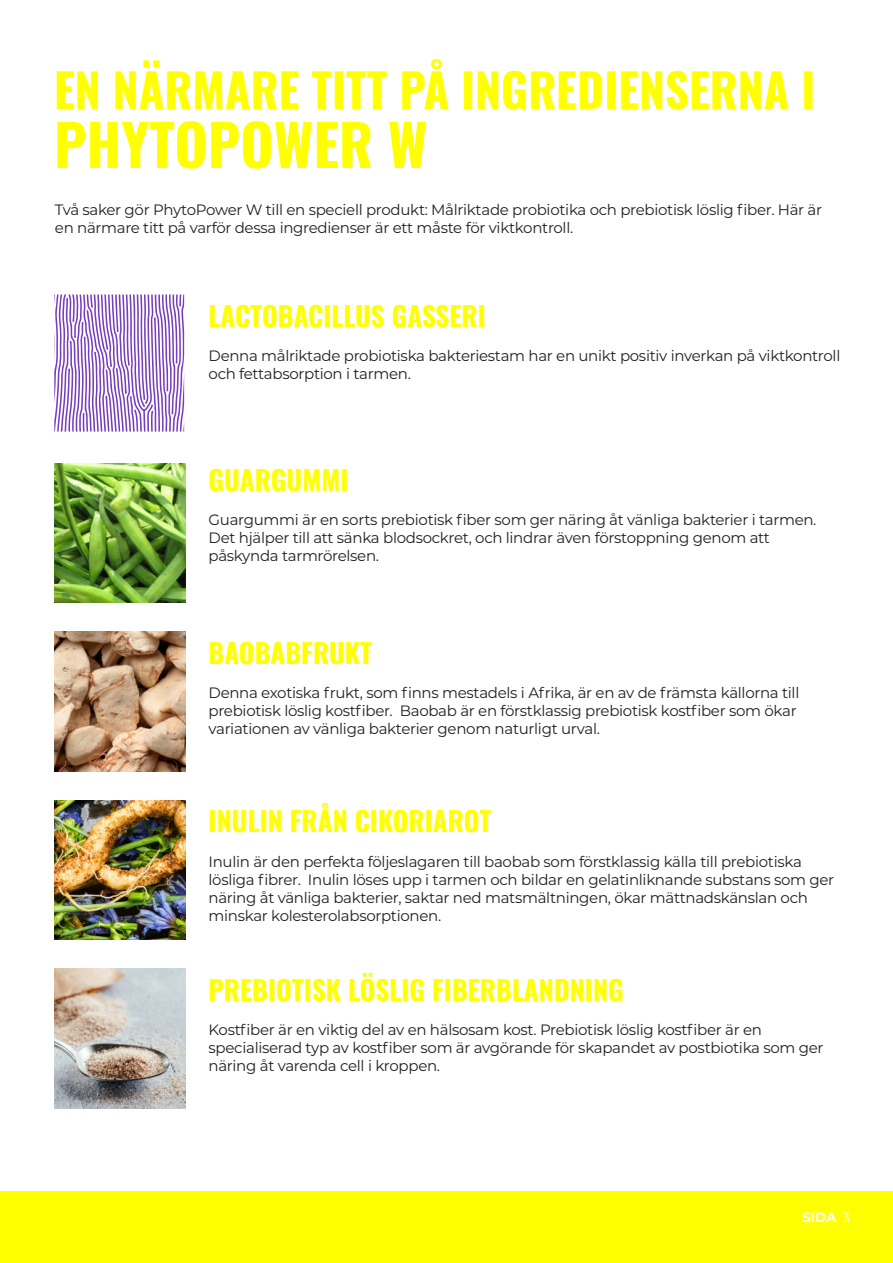
<style>
.page{position:relative;width:893px;height:1263px;background:#fff}
.page>*{position:absolute;margin:0;border:0;box-sizing:border-box;transform-origin:0 0}
.t1{font:57px "Oswald";color:#ff0}
.t2{font:46.5px "Oswald";color:#ff0}
.t3{font:27px "Oswald";color:#ff0}
.t4{font:15px/18px "Montserrat";letter-spacing:-.02em;color:#231f20}
.t5{font:700 13.5px "Montserrat";color:#fff}
.s1{font-weight:400}
</style>
<div class="page">
<div style="left:0;top:1192px;width:893px;height:71px;background:#ff0"></div>
<img style="left:54px;top:463px;width:131px;height:140px">
<img style="left:54px;top:632px;width:131px;height:139px">
<img style="left:54px;top:800px;width:131px;height:140px">
<img style="left:54px;top:969px;width:131px;height:139px">
<svg style="left:54px;top:294px;width:130px;height:138px"></svg>
<h2 class="t2" style="left:54px;top:66px;width:763px">EN NÄRMARE TITT PÅ INGREDIENSERNA I</h2>
<h1 class="t1" style="left:54px;top:115px;width:375px">PHYTOPOWER W</h1>
<p class="t4" style="left:55px;top:201px;width:769px">Två saker gör PhytoPower W till en speciell produkt: Målriktade probiotika och prebiotisk löslig fiber. Här är en närmare titt på varför dessa ingredienser är ett måste för viktkontroll.</p>
<h3 class="t3" style="left:209px;top:302px;width:279px">LACTOBACILLUS GASSERI</h3>
<p class="t4" style="left:209px;top:348px;width:633px">Denna målriktade probiotiska bakteriestam har en unikt positiv inverkan på viktkontroll och fettabsorption i tarmen.</p>
<h3 class="t3" style="left:209px;top:466px;width:141px">GUARGUMMI</h3>
<p class="t4" style="left:209px;top:512px;width:609px">Guargummi är en sorts prebiotisk fiber som ger näring åt vänliga bakterier i tarmen.<br>Det hjälper till att sänka blodsockret, och lindrar även förstoppning genom att påskynda tarmrörelsen.</p>
<h3 class="t3" style="left:209px;top:639px;width:165px">BAOBABFRUKT</h3>
<p class="t4" style="left:209px;top:685px;width:592px">Denna exotiska frukt, som finns mestadels i Afrika, är en av de främsta källorna till prebiotisk löslig kostfiber. Baobab är en förstklassig prebiotisk kostfiber som ökar variationen av vänliga bakterier genom naturligt urval.</p>
<h3 class="t3" style="left:209px;top:807px;width:284px">INULIN FRÅN CIKORIAROT</h3>
<p class="t4" style="left:209px;top:853px;width:627px">Inulin är den perfekta följeslagaren till baobab som förstklassig källa till prebiotiska lösliga fibrer. Inulin löses upp i tarmen och bildar en gelatinliknande substans som ger näring åt vänliga bakterier, saktar ned matsmältningen, ökar mättnadskänslan och minskar kolesterolabsorptionen.</p>
<h3 class="t3" style="left:209px;top:976px;width:417px">PREBIOTISK LÖSLIG FIBERBLANDNING</h3>
<p class="t4" style="left:209px;top:1022px;width:616px">Kostfiber är en viktig del av en hälsosam kost. Prebiotisk löslig kostfiber är en specialiserad typ av kostfiber som är avgörande för skapandet av postbiotika som ger näring åt varenda cell i kroppen.</p>
<p class="t5" style="left:802px;top:1209px;width:49px">SIDA <span class="s1">3</span></p>
</div>
